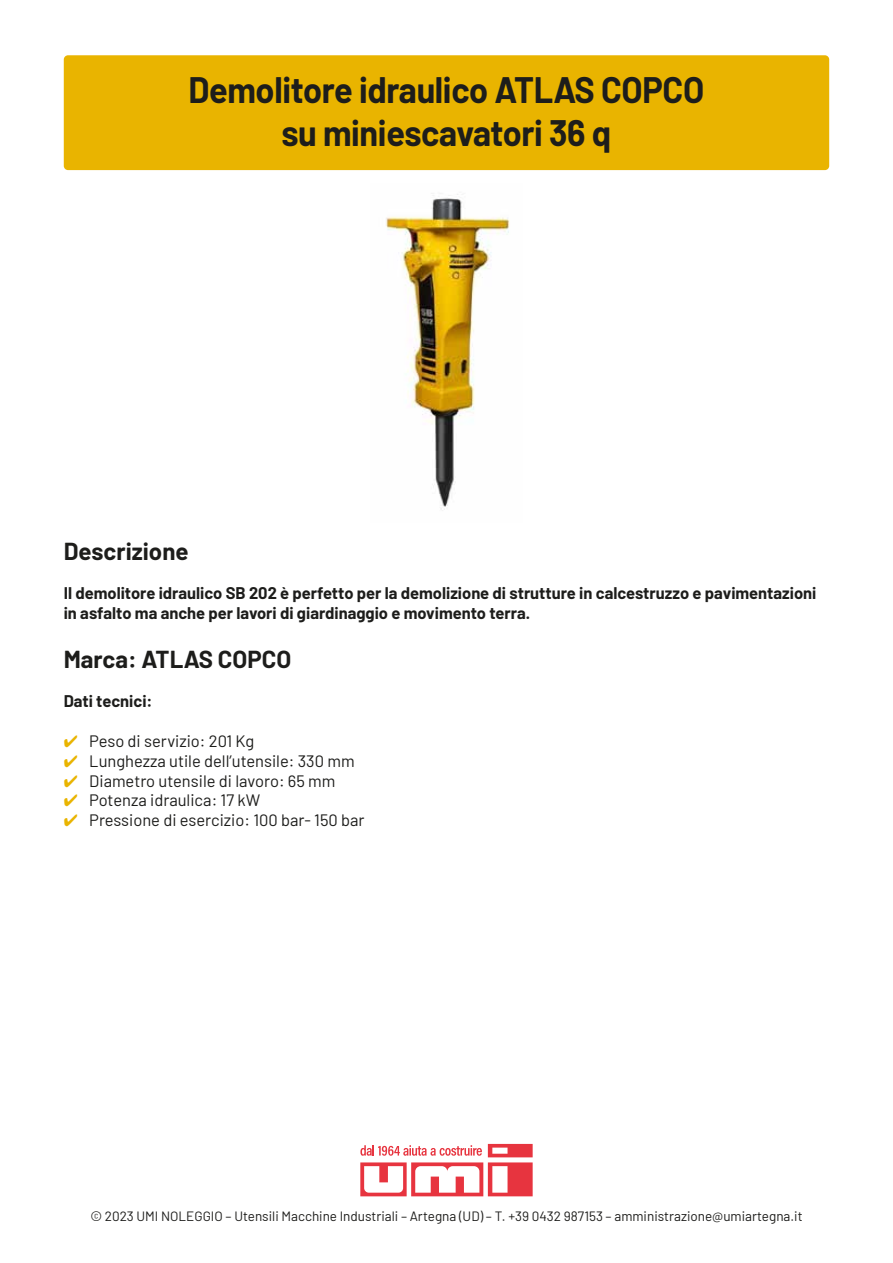
<style>
.page{position:relative;width:893px;height:1263px;background:#fff}
.page>*{position:absolute;margin:0;border:0;box-sizing:border-box;transform-origin:0 0}
.t1{font:700 36px/43.2px "Barlow";letter-spacing:-.01em;color:#1d1d1b;text-align:center;scale:.95 1}
.t2{font:700 24px "Barlow";color:#1d1d1b}
.t3{font:700 16.5px/19.8px "Barlow";color:#1d1d1b}
.t4{font:16.5px "Barlow";color:#1d1d1b}
.t5{font:13.5px "Barlow";color:#1d1d1b}
.s1{color:#e9b400}
</style>
<div class="page">
<img style="left:386px;top:194px;width:124px;height:316px">
<svg style="left:360px;top:1144px;width:173px;height:52px"></svg>
<div style="left:64px;top:55px;width:765px;height:115px;background:#e9b400;border-radius:4px"></div>
<h1 class="t1" style="left:188px;top:66px;width:544px">Demolitore idraulico ATLAS COPCO su miniescavatori 36 q</h1>
<h2 class="t2" style="left:64px;top:533px;width:126px">Descrizione</h2>
<p class="t3" style="left:64px;top:582px;width:754px">Il demolitore idraulico SB 202 è perfetto per la demolizione di strutture in calcestruzzo e pavimentazioni in asfalto ma anche per lavori di giardinaggio e movimento terra.</p>
<h2 class="t2" style="left:64px;top:641px;width:229px">Marca: ATLAS COPCO</h2>
<p class="t3" style="left:64px;top:690px;width:90px">Dati tecnici:</p>
<p class="t4" style="left:64px;top:729px;width:192px"><span class="s1">✔</span> Peso di servizio: 201 Kg</p>
<p class="t4" style="left:64px;top:749px;width:292px"><span class="s1">✔</span> Lunghezza utile dell’utensile: 330 mm</p>
<p class="t4" style="left:64px;top:769px;width:273px"><span class="s1">✔</span> Diametro utensile di lavoro: 65 mm</p>
<p class="t4" style="left:64px;top:788px;width:198px"><span class="s1">✔</span> Potenza idraulica: 17 kW</p>
<p class="t4" style="left:64px;top:808px;width:302px"><span class="s1">✔</span> Pressione di esercizio: 100 bar- 150 bar</p>
<p class="t5" style="left:90px;top:1206px;width:714px">© 2023 UMI NOLEGGIO – Utensili Macchine Industriali – Artegna (UD) – T. +39 0432 987153 – amministrazione@umiartegna.it</p>
</div>
